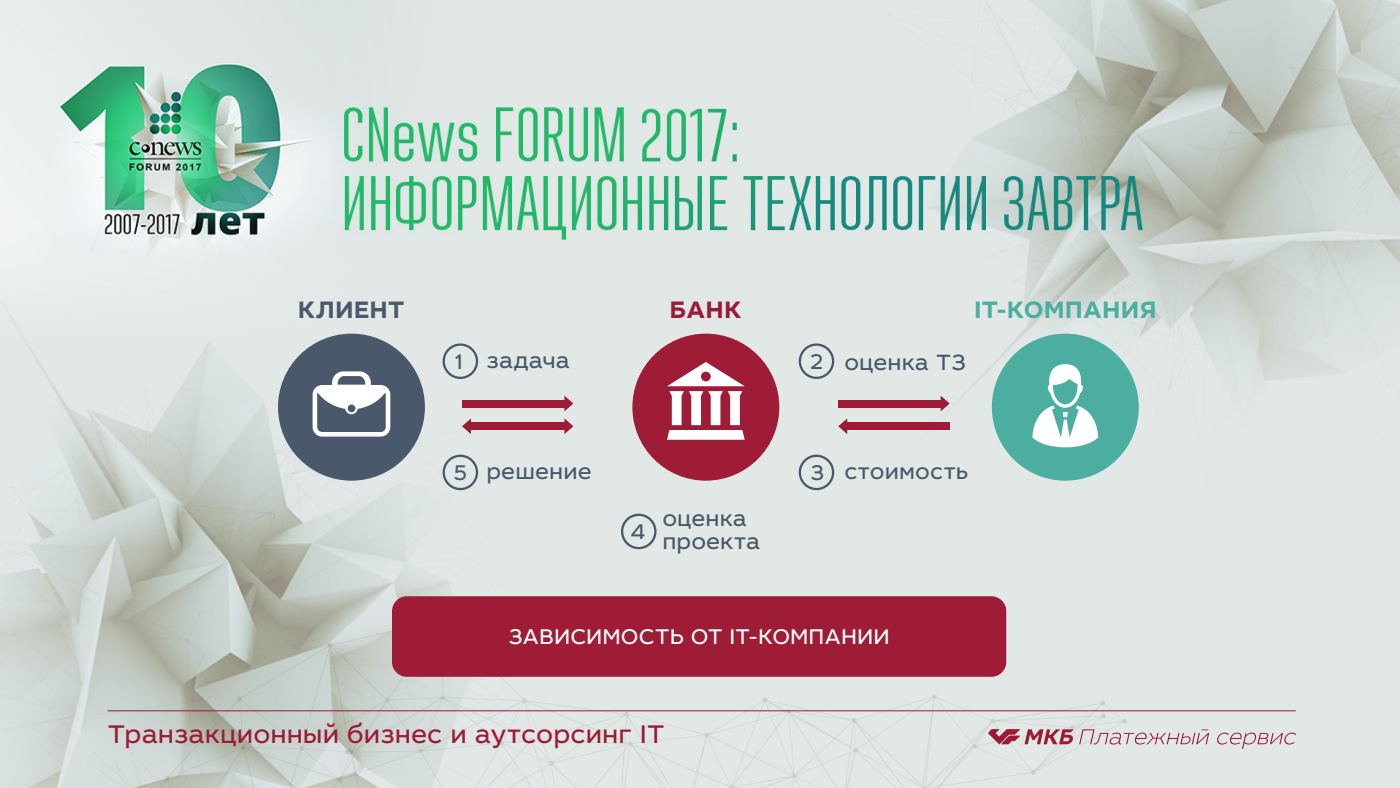
<style>
.page{position:relative;width:1400px;height:788px;background:#fff}
.page>*{position:absolute;margin:0;border:0;box-sizing:border-box;transform-origin:0 0}
.t1{font:26.25px "Leto Sans";color:#9b1b36}
.t2{font:700 24.5px "Leto Sans";color:#4caea0}
.t3{font:700 24.5px "Leto Sans";color:#49586b}
.t4{font:700 24.5px "Leto Sans";color:#9b1b36}
.t5{font:22.75px/22.8px "Leto Sans";letter-spacing:.005em;color:#49586b}
.t6{font:21.88px "Leto Sans";color:#fff}
.t7{font:21.88px "Leto Sans";color:#49586b}
.s1{font-size:21.88px}
</style>
<div class="page">
<img style="left:0;top:0;width:1400px;height:788px">
<svg style="left:988px;top:729px;width:221px;height:15px"></svg>
<svg style="left:1217px;top:732px;width:79px;height:16px"></svg>
<div style="left:462px;top:400px;width:104px;height:7px;background:#9d1b36"></div>
<svg style="left:564px;top:395px;width:9px;height:16px"></svg>
<div style="left:278px;top:333px;width:147px;height:147px;background:#49586b;border-radius:50%"></div>
<div style="left:838px;top:400px;width:104px;height:7px;background:#9d1b36"></div>
<svg style="left:941px;top:395px;width:9px;height:16px"></svg>
<div style="left:846px;top:422px;width:104px;height:8px;background:#9d1b36"></div>
<svg style="left:838px;top:418px;width:9px;height:16px"></svg>
<svg style="left:462px;top:418px;width:9px;height:16px"></svg>
<div style="left:469px;top:422px;width:97px;height:8px;background:#9d1b36"></div>
<svg style="left:564px;top:418px;width:9px;height:16px"></svg>
<div style="left:632px;top:333px;width:147px;height:147px;background:#9e1c36;border-radius:50%"></div>
<svg style="left:667px;top:362px;width:78px;height:77px"></svg>
<div style="left:992px;top:333px;width:147px;height:147px;background:#4caea0;border-radius:50%"></div>
<div style="left:443px;top:343px;width:35px;height:36px;border:2px solid #49586b;border-radius:50%"></div>
<div style="left:443px;top:454px;width:35px;height:36px;border:2px solid #49586b;border-radius:50%"></div>
<div style="left:621px;top:513px;width:36px;height:36px;border:2px solid #49586b;border-radius:50%"></div>
<div style="left:799px;top:454px;width:35px;height:36px;border:2px solid #49586b;border-radius:50%"></div>
<div style="left:799px;top:343px;width:35px;height:36px;border:2px solid #49586b;border-radius:50%"></div>
<svg style="left:1032px;top:364px;width:66px;height:83px"></svg>
<svg style="left:313px;top:371px;width:77px;height:65px"></svg>
<div style="left:392px;top:596px;width:614px;height:80px;background:#9e1c36;border-radius:15px"></div>
<hr style="left:108px;top:710px;width:1188px;height:1px;background:#9b1b36">
<p class="t3" style="left:298px;top:293px;width:109px">КЛИЕНТ</p>
<p class="t4" style="left:670px;top:293px;width:74px">БАНК</p>
<p class="t2" style="left:974px;top:293px;width:184px">IT-КОМПАНИЯ</p>
<p class="t7" style="left:810px;top:347px;width:15px">2</p>
<p class="t5" style="left:455px;top:349px;width:117px"><span class="s1">1</span> задача</p>
<p class="t5" style="left:844px;top:350px;width:123px">оценка ТЗ</p>
<p class="t7" style="left:454px;top:458px;width:15px">5</p>
<p class="t7" style="left:811px;top:458px;width:16px">3</p>
<p class="t5" style="left:487px;top:460px;width:107px">решение</p>
<p class="t7" style="left:630px;top:517px;width:16px">4</p>
<p class="t5" style="left:662px;top:507px;width:100px">оценка проекта</p>
<p class="t5" style="left:844px;top:460px;width:125px">стоимость</p>
<p class="t6" style="left:509px;top:622px;width:383px">ЗАВИСИМОСТЬ ОТ IT-КОМПАНИИ</p>
<p class="t1" style="left:108px;top:717px;width:559px">Транзакционный бизнес и аутсорсинг IT</p>
</div>
